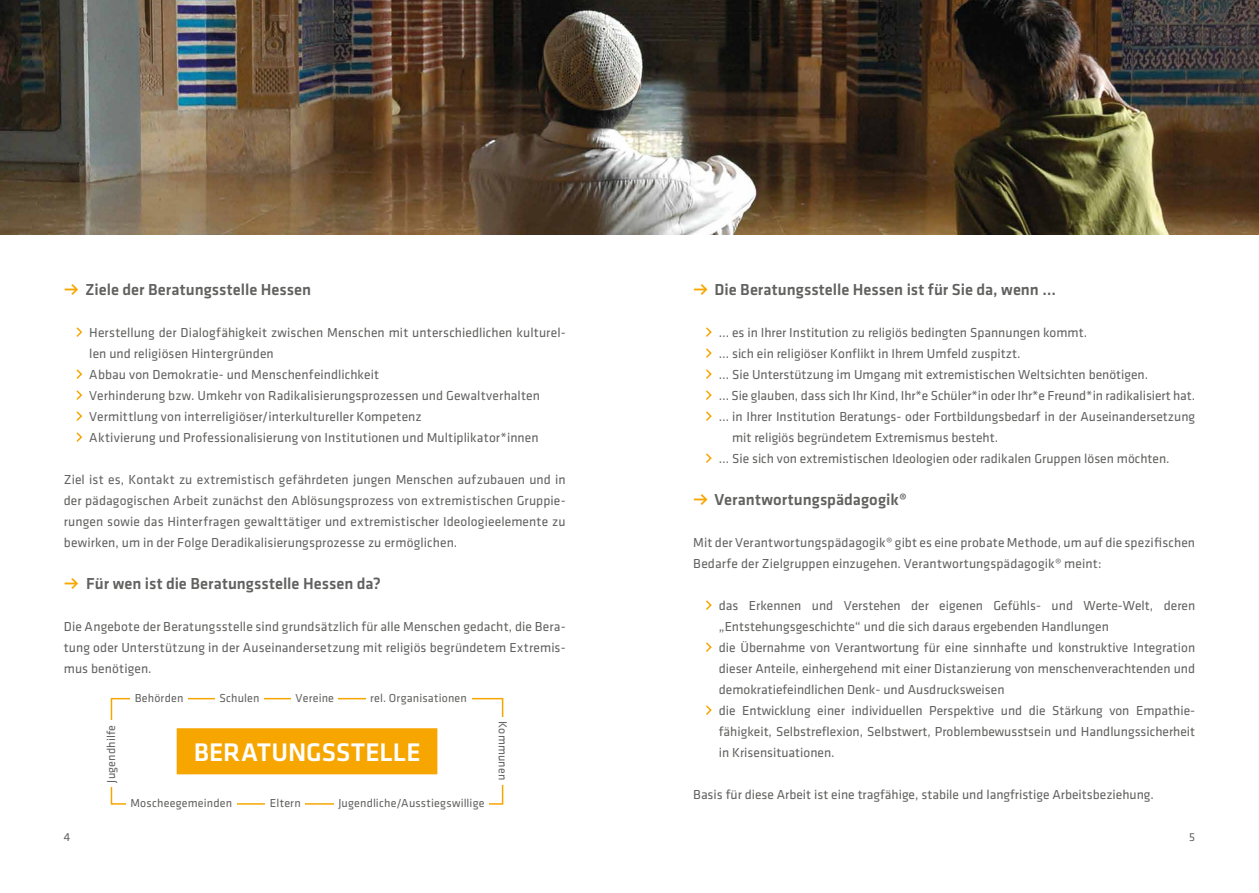
<style>
.page{position:relative;width:1259px;height:893px;background:#fff}
.page>*{position:absolute;margin:0;border:0;box-sizing:border-box;transform-origin:0 0}
.t1{font:500 26.4px "Klavika";color:#fff}
.t2{font:500 16.5px "Klavika";color:#616160}
.t3{font:13.5px/21px "Klavika";color:#616160}
.t4{font:12px "Klavika";letter-spacing:.015em;color:#616160}
.s1{font-weight:700;color:#f7a600}
</style>
<div class="page">
<div style="left:111px;top:698px;width:392px;height:107px;border:2px solid #f7a600"></div>
<svg style="left:706px;top:327px;width:6px;height:10px"></svg>
<svg style="left:706px;top:348px;width:6px;height:10px"></svg>
<svg style="left:706px;top:369px;width:6px;height:10px"></svg>
<svg style="left:706px;top:390px;width:6px;height:10px"></svg>
<svg style="left:706px;top:411px;width:6px;height:10px"></svg>
<svg style="left:706px;top:453px;width:6px;height:10px"></svg>
<svg style="left:706px;top:600px;width:6px;height:10px"></svg>
<svg style="left:706px;top:642px;width:6px;height:10px"></svg>
<svg style="left:706px;top:705px;width:6px;height:10px"></svg>
<svg style="left:76px;top:327px;width:7px;height:10px"></svg>
<svg style="left:76px;top:369px;width:7px;height:10px"></svg>
<svg style="left:76px;top:390px;width:7px;height:10px"></svg>
<svg style="left:76px;top:411px;width:7px;height:10px"></svg>
<svg style="left:76px;top:432px;width:7px;height:10px"></svg>
<img style="left:0;top:0;width:1259px;height:234px">
<div style="left:177px;top:728px;width:260px;height:46px;background:#f7a600;border:2px solid #f7a600"></div>
<div style="left:126px;top:794px;width:110px;height:17px;background:#fff"></div>
<div style="left:266px;top:794px;width:39px;height:17px;background:#fff"></div>
<div style="left:334px;top:794px;width:155px;height:17px;background:#fff"></div>
<div style="left:366px;top:689px;width:105px;height:18px;background:#fff"></div>
<div style="left:291px;top:689px;width:47px;height:18px;background:#fff"></div>
<div style="left:215px;top:689px;width:49px;height:18px;background:#fff"></div>
<div style="left:130px;top:689px;width:58px;height:18px;background:#fff"></div>
<div style="left:102px;top:721px;width:17px;height:66px;background:#fff"></div>
<div style="left:494px;top:717px;width:18px;height:67px;background:#fff"></div>
<p class="t2" style="left:64px;top:280px;width:249px"><span class="s1">•</span> Ziele der Beratungsstelle Hessen</p>
<p class="t3" style="left:89px;top:322px;width:478px">Herstellung der Dialogfähigkeit zwischen Menschen mit unterschiedlichen kulturel&shy;len und religiösen Hintergründen<br>Abbau von Demokratie- und Menschenfeindlichkeit<br>Verhinderung bzw. Umkehr von Radikalisierungsprozessen und Gewaltverhalten Vermittlung von interreligiöser/interkultureller Kompetenz<br>Aktivierung und Professionalisierung von Institutionen und Multiplikator*innen</p>
<p class="t3" style="left:64px;top:469px;width:503px;text-align:justify">Ziel ist es, Kontakt zu extremistisch gefährdeten jungen Menschen aufzubauen und in der pädagogischen Arbeit zunächst den Ablösungsprozess von extremistischen Gruppie&shy;rungen sowie das Hinterfragen gewalttätiger und extremistischer Ideologieelemente zu bewirken, um in der Folge Deradikalisierungsprozesse zu ermöglichen.</p>
<p class="t2" style="left:64px;top:574px;width:319px"><span class="s1">•</span> Für wen ist die Beratungsstelle Hessen da?</p>
<p class="t3" style="left:64px;top:616px;width:503px;text-align:justify">Die Angebote der Beratungsstelle sind grundsätzlich für alle Menschen gedacht, die Bera&shy;tung oder Unterstützung in der Auseinandersetzung mit religiös begründetem Extremis&shy;mus benötigen.</p>
<p class="t4" style="left:135px;top:692px;width:50px">Behörden</p>
<p class="t4" style="left:219px;top:692px;width:42px">Schulen</p>
<p class="t4" style="left:296px;top:692px;width:40px">Vereine</p>
<p class="t4" style="left:370px;top:692px;width:98px">rel. Organisationen</p>
<p class="t4" style="left:105px;top:782px;width:59px;rotate:-90deg">Jugendhilfe</p>
<p class="t4" style="left:509px;top:721px;width:60px;rotate:90deg">Kommunen</p>
<h1 class="t1" style="left:194px;top:737px;width:228px">BERATUNGSSTELLE</h1>
<p class="t4" style="left:130px;top:796px;width:103px">Moscheegemeinden</p>
<p class="t4" style="left:270px;top:796px;width:32px">Eltern</p>
<p class="t4" style="left:338px;top:796px;width:148px">Jugendliche/Ausstiegswillige</p>
<p class="t2" style="left:693px;top:280px;width:364px"><span class="s1">•</span> Die Beratungsstelle Hessen ist für Sie da, wenn …</p>
<p class="t3" style="left:719px;top:322px;width:370px">… es in Ihrer Institution zu religiös bedingten Spannungen kommt.</p>
<p class="t3" style="left:719px;top:343px;width:303px">… sich ein religiöser Konflikt in Ihrem Umfeld zuspitzt.</p>
<p class="t3" style="left:719px;top:364px;width:431px">… Sie Unterstützung im Umgang mit extremistischen Weltsichten benötigen.</p>
<p class="t3" style="left:719px;top:385px;width:478px">… Sie glauben, dass sich Ihr Kind, Ihr*e Schüler*in oder Ihr*e Freund*in radikalisiert hat.</p>
<p class="t3" style="left:719px;top:406px;width:478px">… in Ihrer Institution Beratungs- oder Fortbildungsbedarf in der Auseinandersetzung</p>
<p class="t3" style="left:732px;top:427px;width:267px">mit religiös begründetem Extremismus besteht.</p>
<p class="t3" style="left:719px;top:448px;width:452px">… Sie sich von extremistischen Ideologien oder radikalen Gruppen lösen möchten.</p>
<p class="t2" style="left:693px;top:490px;width:215px"><span class="s1">•</span> Verantwortungspädagogik®</p>
<p class="t3" style="left:693px;top:532px;width:503px">Mit der Verantwortungspädagogik® gibt es eine probate Methode, um auf die spezifischen<br>Bedarfe der Zielgruppen einzugehen. Verantwortungspädagogik® meint:</p>
<p class="t3" style="left:719px;top:595px;width:478px">das Erkennen und Verstehen der eigenen Gefühls- und Werte-Welt, deren „Entstehungsgeschichte“ und die sich daraus ergebenden Handlungen<br>die Übernahme von Verantwortung für eine sinnhafte und konstruktive Integration dieser Anteile, einhergehend mit einer Distanzierung von menschenverachtenden und demokratiefeindlichen Denk- und Ausdrucksweisen<br>die Entwicklung einer individuellen Perspektive und die Stärkung von Empathie&shy;fähigkeit, Selbstreflexion, Selbstwert, Problembewusstsein und Handlungssicherheit in Krisensituationen.</p>
<p class="t3" style="left:693px;top:784px;width:462px">Basis für diese Arbeit ist eine tragfähige, stabile und langfristige Arbeitsbeziehung.</p>
<p class="t4" style="left:64px;top:830px;width:8px">4</p>
<p class="t4" style="left:1189px;top:830px;width:7px">5</p>
</div>
